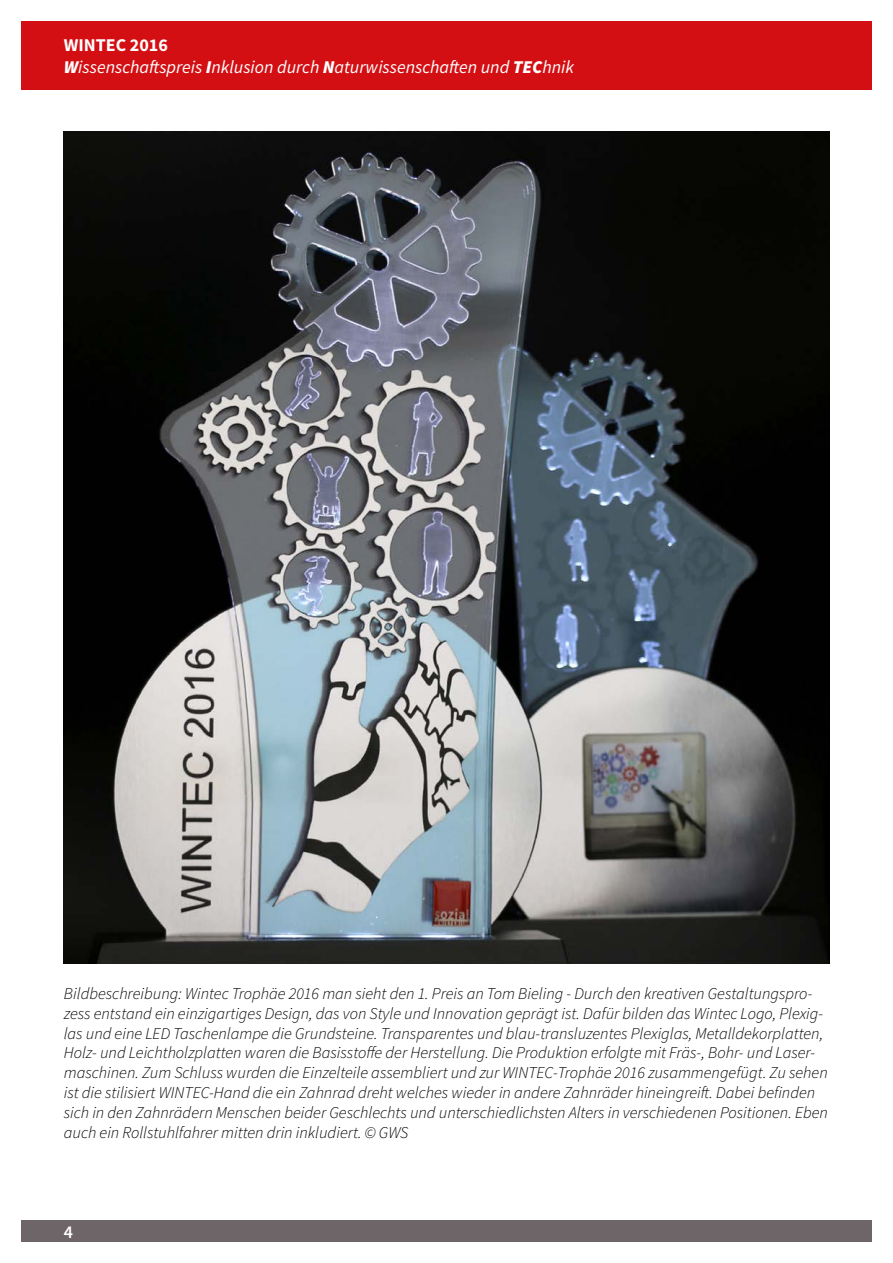
<style>
.page{position:relative;width:893px;height:1263px;background:#fff}
.page>*{position:absolute;margin:0;border:0;box-sizing:border-box;transform-origin:0 0}
.t1{font:italic 18px/21.6px "Source Sans Pro";color:#fff}
.t2{font:600 18px "Source Sans Pro";color:#fff}
.Bld{font:italic 300 16.5px/19.8px "Source Sans Pro";color:#000}
.s1{font-weight:700;font-style:normal}
.s2{font-weight:900}
</style>
<div class="page">
<div style="left:21px;top:1220px;width:851px;height:22px;background:#6e6569"></div>
<div style="left:21px;top:21px;width:851px;height:68px;background:#d40f14"></div>
<img style="left:64px;top:131px;width:765px;height:832px">
<p class="t1" style="left:64px;top:34px;width:512px"><span class="s1">WINTEC 2016<br></span><span class="s2">W</span>issenschaftspreis <span class="s2">I</span>nklusion durch <span class="s2">N</span>aturwissenschaften und <span class="s2">TEC</span>hnik</p>
<p class="Bld" style="left:64px;top:983px;width:766px">Bildbeschreibung: Wintec Trophäe 2016 man sieht den 1. Preis an Tom Bieling - Durch den kreativen Gestaltungspro&shy;zess entstand ein einzigartiges Design, das von Style und Innovation geprägt ist. Dafür bilden das Wintec Logo, Plexig&shy;las und eine LED Taschenlampe die Grundsteine. Transparentes und blau-transluzentes Plexiglas, Metalldekorplatten, Holz- und Leichtholzplatten waren die Basisstoffe der Herstellung. Die Produktion erfolgte mit Fräs-, Bohr- und Laser&shy;maschinen. Zum Schluss wurden die Einzelteile assembliert und zur WINTEC-Trophäe 2016 zusammengefügt. Zu sehen ist die stilisiert WINTEC-Hand die ein Zahnrad dreht welches wieder in andere Zahnräder hineingreift. Dabei befinden sich in den Zahnrädern Menschen beider Geschlechts und unterschiedlichsten Alters in verschiedenen Positionen. Eben auch ein Rollstuhlfahrer mitten drin inkludiert. © GWS</p>
<p class="t2" style="left:64px;top:1221px;width:11px">4</p>
</div>
